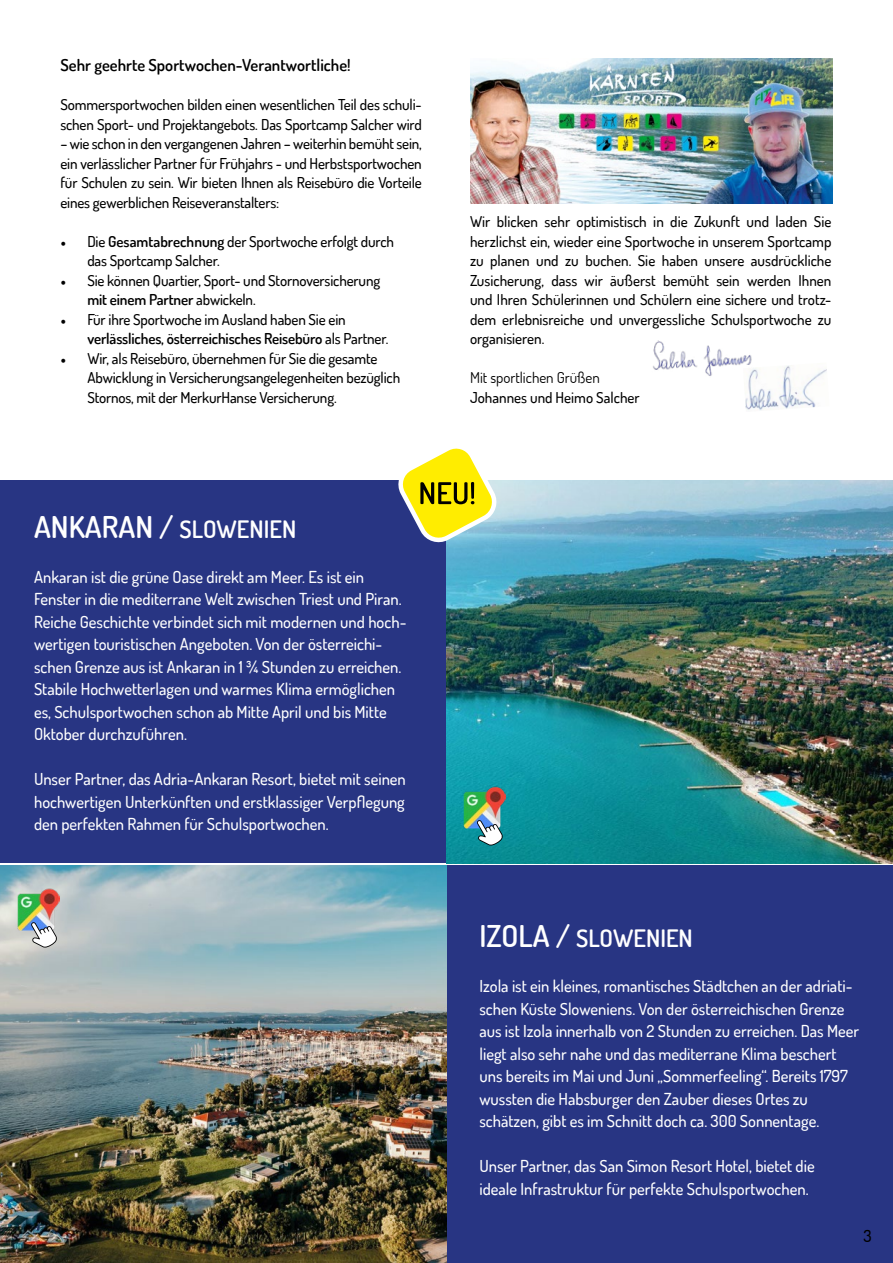
<style>
.page{position:relative;width:893px;height:1263px;background:#fff}
.page>*{position:absolute;margin:0;border:0;box-sizing:border-box;transform-origin:0 0}
.t1{font:600 24px "Dosis";color:#fff}
.t2{font:500 16.5px/22.5px "Dosis";color:#fff}
.t3{font:600 16.5px "Dosis";color:#000}
.t4{font:500 16.5px "Dosis";color:#000}
.t5{font:500 15px/19.5px "Dosis";letter-spacing:-.01em;color:#000}
.s1{font-family:"Minion Pro";font-weight:400}
.s2{font-weight:600}
.s3{font-size:30px}
.s4{font-weight:400}
</style>
<div class="page">
<div style="left:0;top:865px;width:893px;height:398px;background:#283583"></div>
<img style="left:470px;top:58px;width:363px;height:145px">
<img style="left:745px;top:365px;width:82px;height:46px">
<img style="left:653px;top:340px;width:102px;height:41px">
<img style="left:1px;top:865px;width:445px;height:398px">
<img style="left:18px;top:889px;width:42px;height:42px">
<svg style="left:31px;top:922px;width:26px;height:25px"></svg>
<div style="left:0;top:480px;width:893px;height:383px;background:#283583"></div>
<img style="left:446px;top:480px;width:447px;height:383px">
<img style="left:0;top:0;width:1px;height:1263px">
<svg style="left:398px;top:448px;width:105px;height:100px"></svg>
<img style="left:463px;top:787px;width:42px;height:42px">
<svg style="left:477px;top:820px;width:26px;height:25px"></svg>
<p class="t3" style="left:60px;top:54px;width:292px">Sehr geehrte Sportwochen-Verantwortliche!</p>
<p class="t5" style="left:60px;top:95px;width:363px">Sommersportwochen bilden einen wesentlichen Teil des schuli&shy;schen Sport- und Projektangebots. Das Sportcamp Salcher wird</p>
<p class="t5" style="left:60px;top:134px;width:363px;text-align:justify">– wie schon in den vergangenen Jahren – weiterhin bemüht sein, ein verlässlicher Partner für Frühjahrs - und Herbstsportwochen für Schulen zu sein. Wir bieten Ihnen als Reisebüro die Vorteile eines gewerblichen Reiseveranstalters:</p>
<p class="t5" style="left:87px;top:231px;width:308px;text-indent:-27px"><span class="s1">•</span> Die <span class="s2">Gesamtabrechnung</span> der Sportwoche erfolgt durch das Sportcamp Salcher.</p>
<p class="t5" style="left:87px;top:270px;width:294px;text-indent:-27px"><span class="s1">•</span> Sie können Quartier, Sport- und Stornoversicherung <span class="s2">mit einem Partner</span> abwickeln.</p>
<p class="t5" style="left:87px;top:309px;width:302px;text-indent:-27px"><span class="s1">•</span> Für ihre Sportwoche im Ausland haben Sie ein <span class="s2">verlässliches, österreichisches Reisebüro</span> als Partner.</p>
<p class="t5" style="left:87px;top:348px;width:314px;text-indent:-27px"><span class="s1">•</span> Wir, als Reisebüro, übernehmen für Sie die gesamte<br>Abwicklung in Versicherungsangelegenheiten bezüglich<br>Stornos, mit der MerkurHanse Versicherung.</p>
<p class="t1" style="left:34px;top:513px;width:264px"><span class="s3">ANKARAN /</span> SLOWENIEN</p>
<p class="t2" style="left:34px;top:565px;width:374px">Ankaran ist die grüne Oase direkt am Meer. Es ist ein Fenster in die mediterrane Welt zwischen Triest und Piran.<br>Reiche Geschichte verbindet sich mit modernen und hoch&shy;wertigen touristischen Angeboten. Von der österreichi&shy;schen Grenze aus ist Ankaran in 1 ¾ Stunden zu erreichen.<br>Stabile Hochwetterlagen und warmes Klima ermöglichen es, Schulsportwochen schon ab Mitte April und bis Mitte Oktober durchzuführen.</p>
<p class="t2" style="left:34px;top:767px;width:373px;text-align:justify">Unser Partner, das Adria-Ankaran Resort, bietet mit seinen hochwertigen Unterkünften und erstklassiger Verpflegung den perfekten Rahmen für Schulsportwochen.</p>
<p class="t5" style="left:470px;top:212px;width:363px;text-align:justify">Wir blicken sehr optimistisch in die Zukunft und laden Sie herzlichst ein, wieder eine Sportwoche in unserem Sportcamp zu planen und zu buchen. Sie haben unsere ausdrückliche Zusicherung, dass wir äußerst bemüht sein werden Ihnen und Ihren Schülerinnen und Schülern eine sichere und trotz&shy;dem erlebnisreiche und unvergessliche Schulsportwoche zu organisieren.</p>
<p class="t5" style="left:470px;top:368px;width:171px"><span class="s4">Mit sportlichen Grüßen<br></span>Johannes und Heimo Salcher</p>
<p class="t1" style="left:479px;top:923px;width:215px"><span class="s3">IZOLA /</span> SLOWENIEN</p>
<p class="t2" style="left:479px;top:974px;width:381px">Izola ist ein kleines, romantisches Städtchen an der adriati&shy;schen Küste Sloweniens. Von der österreichischen Grenze aus ist Izola innerhalb von 2 Stunden zu erreichen. Das Meer liegt also sehr nahe und das mediterrane Klima beschert uns bereits im Mai und Juni „Sommerfeeling“. Bereits 1797 wussten die Habsburger den Zauber dieses Ortes zu schätzen, gibt es im Schnitt doch ca. 300 Sonnentage.</p>
<p class="t2" style="left:479px;top:1154px;width:337px">Unser Partner, das San Simon Resort Hotel, bietet die ideale Infrastruktur für perfekte Schulsportwochen.</p>
<p class="t4" style="left:863px;top:1225px;width:10px">3</p>
</div>
